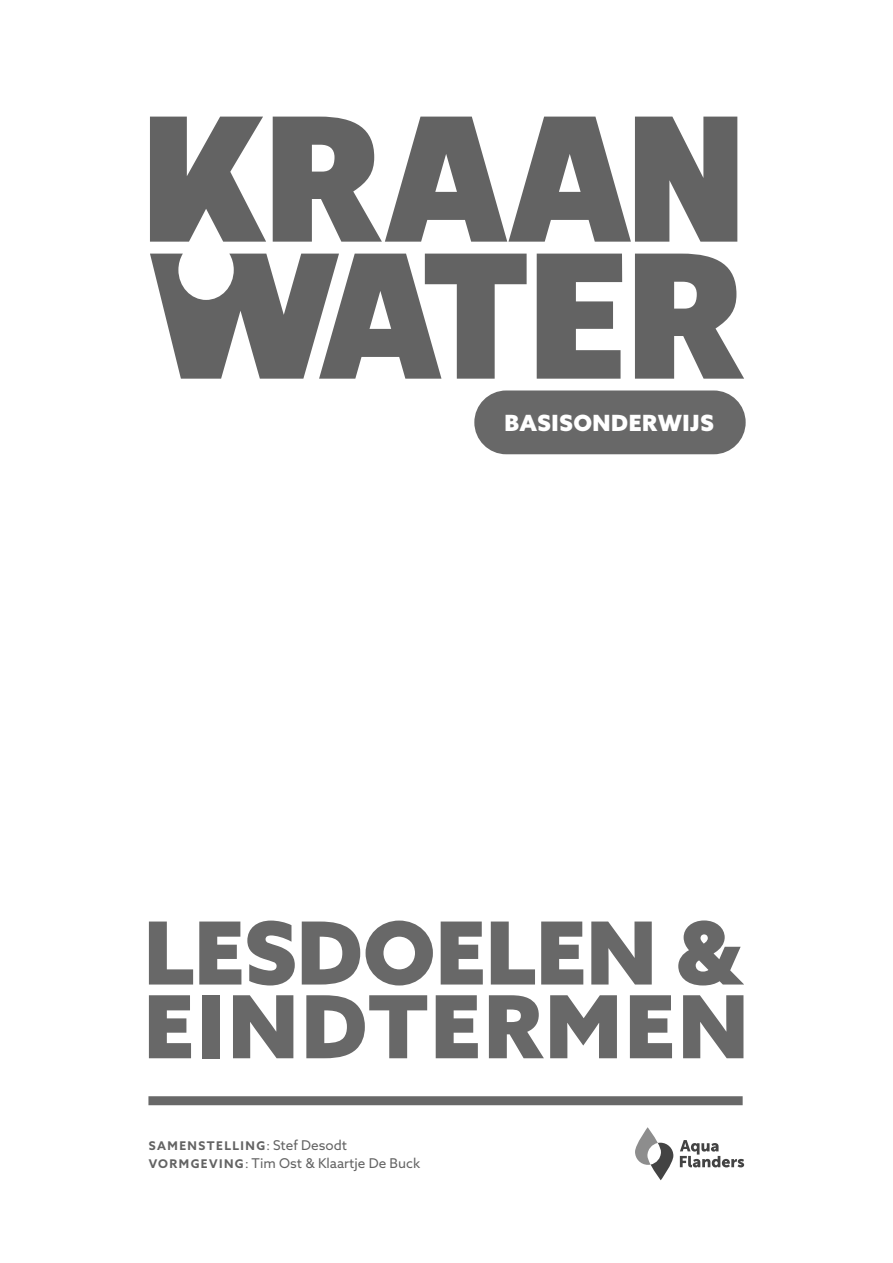
<style>
.page{position:relative;width:893px;height:1263px;background:#fff}
.page>*{position:absolute;margin:0;border:0;box-sizing:border-box;transform-origin:0 0}
.t1{font:900 87px/73.7px "Azo Sans";letter-spacing:.015em;color:#686868}
.t2{font:900 22.35px "Azo Sans";letter-spacing:.025em;color:#fff}
.t3{font:13.5px "Azo Sans";color:#636363}
.t4{font:700 12px "Azo Sans";letter-spacing:.12em;color:#636363}
.s1{font-weight:400}
.s2{font-weight:400;font-size:13.5px}
.s3{font-weight:700;font-size:12px}
.s4{font-size:12px}
</style>
<div class="page">
<svg style="left:635px;top:1127px;width:38px;height:53px"></svg>
<svg style="left:680px;top:1140px;width:64px;height:27px"></svg>
<svg style="left:537px;top:254px;width:85px;height:125px"></svg>
<svg style="left:150px;top:117px;width:116px;height:125px"></svg>
<svg style="left:150px;top:254px;width:377px;height:125px"></svg>
<svg style="left:273px;top:117px;width:464px;height:125px"></svg>
<svg style="left:635px;top:254px;width:109px;height:125px"></svg>
<div style="left:148px;top:1096px;width:595px;height:9px;background:#686868"></div>
<div style="left:474px;top:390px;width:272px;height:64px;background:#686868;border-radius:32px"></div>
<h2 class="t2" style="left:504px;top:408px;width:211px">BASISONDERWIJS</h2>
<h1 class="t1" style="left:144px;top:915px;width:606px">LESDOELEN &amp;<br>EINDTERMEN</h1>
<p class="t4" style="left:149px;top:1138px;width:200px">SAMENSTELLING<span class="s1">:</span> <span class="s2">Stef Desodt</span></p>
<p class="t3" style="left:149px;top:1154px;width:273px"><span class="s3">VORMGEVING</span><span class="s4">:</span> Tim Ost &amp; Klaartje De Buck</p>
</div>
